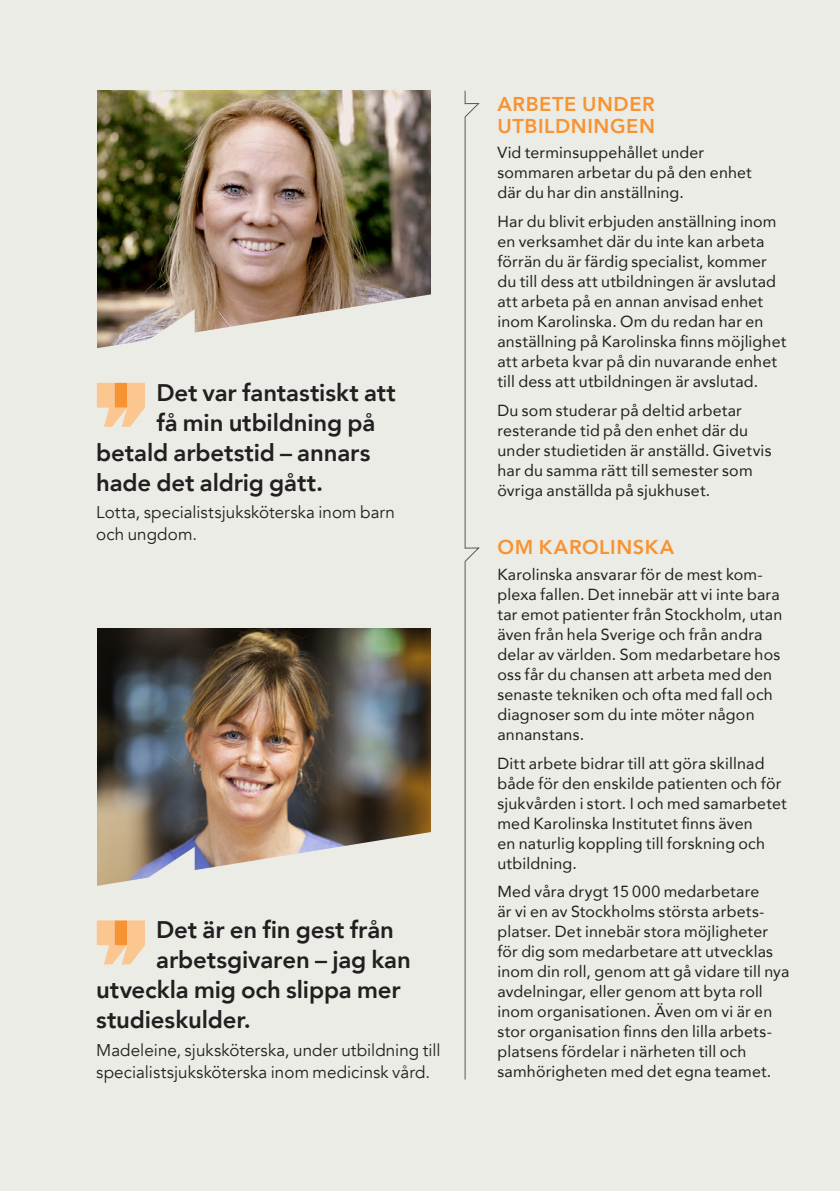
<style>
.page{position:relative;width:840px;height:1191px;background:#fff}
.page>*{position:absolute;margin:0;border:0;box-sizing:border-box;transform-origin:0 0}
.Citat{font:800 24px "Avenir";letter-spacing:-.005em;color:#231f20}
.t1{font:800 20px/22px "Avenir";letter-spacing:.03em;color:#f79332}
.Namn{font:17px/22px "Avenir";letter-spacing:.005em;color:#231f20}
.Brödtext{font:16px/20px "Avenir";letter-spacing:.01em;color:#231f20}
</style>
<div class="page">
<div style="left:0;top:0;width:839px;height:1191px;background:#ecece7"></div>
<img style="left:97px;top:91px;width:333px;height:200px">
<img style="left:97px;top:628px;width:333px;height:201px">
<svg style="left:96px;top:291px;width:335px;height:136px"></svg>
<svg style="left:464px;top:90px;width:16px;height:990px"></svg>
<svg style="left:96px;top:829px;width:335px;height:135px"></svg>
<p class="Citat" style="left:156px;top:373px;width:241px">Det var fantastiskt att</p>
<p class="Citat" style="left:156px;top:403px;width:220px">få min utbildning på</p>
<p class="Citat" style="left:96px;top:433px;width:275px">betald arbetstid – annars</p>
<p class="Citat" style="left:96px;top:463px;width:228px">hade det aldrig gått.</p>
<p class="Namn" style="left:96px;top:502px;width:300px">Lotta, specialistsjuksköterska inom barn och ungdom.</p>
<p class="Citat" style="left:156px;top:911px;width:239px">Det är en fin gest från</p>
<p class="Citat" style="left:156px;top:941px;width:256px">arbetsgivaren – jag kan</p>
<p class="Citat" style="left:96px;top:971px;width:306px">utveckla mig och slippa mer</p>
<p class="Citat" style="left:96px;top:1001px;width:156px">studieskulder.</p>
<p class="Namn" style="left:96px;top:1039px;width:345px">Madeleine, sjuksköterska, under utbildning till specialistsjuksköterska inom medicinsk vård.</p>
<p class="t1" style="left:497px;top:93px;width:159px">ARBETE UNDER<br>UTBILDNINGEN</p>
<p class="Brödtext" style="left:497px;top:142px;width:256px">Vid terminsuppehållet under sommaren arbetar du på den enhet där du har din anställning.</p>
<p class="Brödtext" style="left:497px;top:211px;width:290px">Har du blivit erbjuden anställning inom en verksamhet där du inte kan arbeta förrän du är färdig specialist, kommer du till dess att utbildningen är avslutad att arbeta på en annan anvisad enhet inom Karolinska. Om du redan har en anställning på Karolinska finns möjlighet att arbeta kvar på din nuvarande enhet till dess att utbildningen är avslutad.</p>
<p class="Brödtext" style="left:497px;top:399px;width:275px">Du som studerar på deltid arbetar resterande tid på den enhet där du under studietiden är anställd. Givetvis har du samma rätt till semester som övriga anställda på sjukhuset.</p>
<p class="t1" style="left:497px;top:536px;width:178px">OM KAROLINSKA</p>
<p class="Brödtext" style="left:497px;top:564px;width:286px">Karolinska ansvarar för de mest kom&shy;plexa fallen. Det innebär att vi inte bara tar emot patienter från Stockholm, utan även från hela Sverige och från andra delar av världen. Som medarbetare hos oss får du chansen att arbeta med den senaste tekniken och ofta med fall och diagnoser som du inte möter någon annanstans.</p>
<p class="Brödtext" style="left:497px;top:752px;width:290px">Ditt arbete bidrar till att göra skillnad både för den enskilde patienten och för sjukvården i stort. I och med samarbetet med Karolinska Institutet finns även<br>en naturlig koppling till forskning och utbildning.</p>
<p class="Brödtext" style="left:497px;top:881px;width:293px">Med våra drygt 15 000 medarbetare<br>är vi en av Stockholms största arbets&shy;platser. Det innebär stora möjligheter för dig som medarbetare att utvecklas inom din roll, genom att gå vidare till nya avdelningar, eller genom att byta roll inom organisationen. Även om vi är en stor organisation finns den lilla arbets&shy;platsens fördelar i närheten till och samhörigheten med det egna teamet.</p>
</div>
